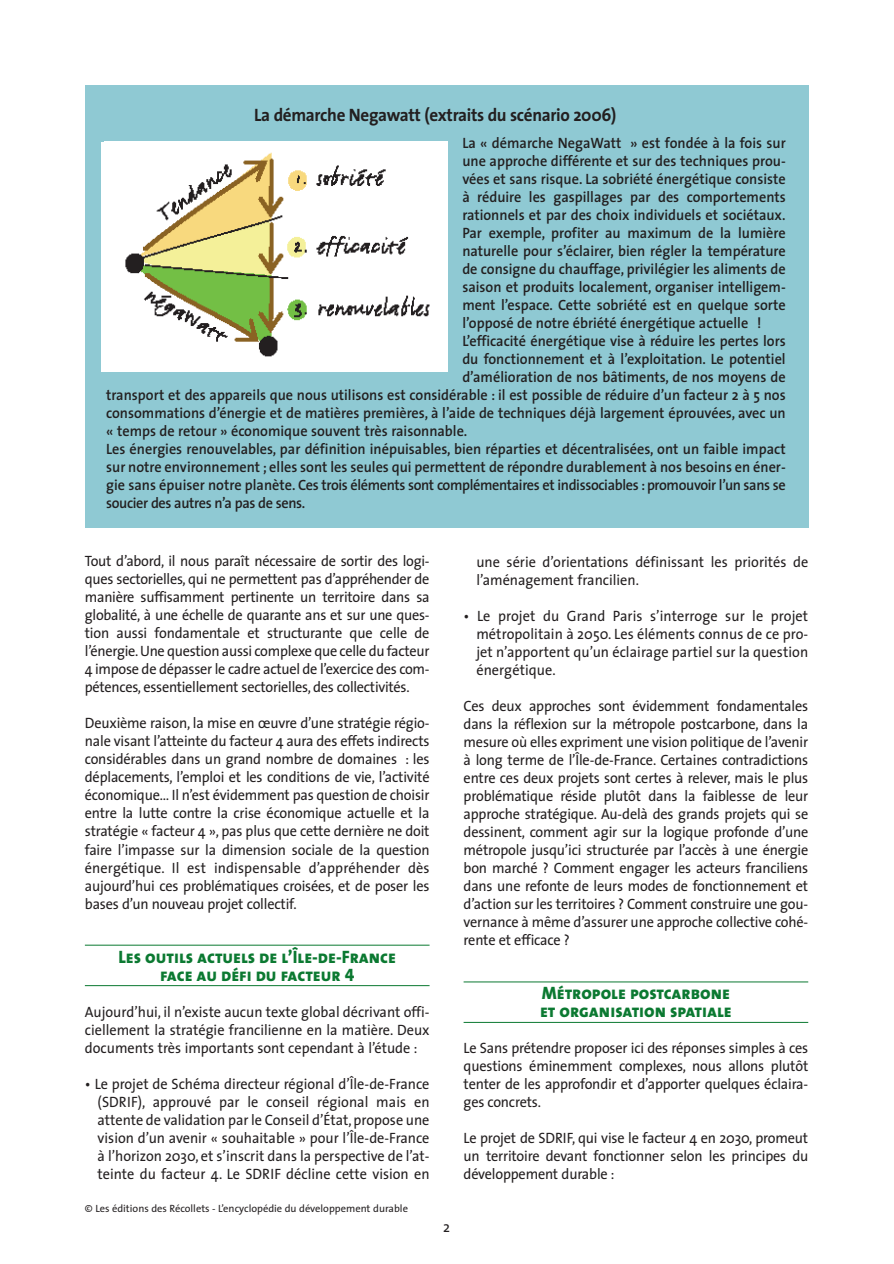
<style>
.page{position:relative;width:894px;height:1264px;background:#fff}
.page>*{position:absolute;margin:0;border:0;box-sizing:border-box;transform-origin:0 0}
.t1{font:18px/18px "The Sans Extra Bold Caps";color:#0b7931;text-align:center;scale:.95 1}
.t2{font:700 18px "The Sans";letter-spacing:-.02em;color:#231f20;scale:.95 1}
.t3{font:15px/18px "The Sans";letter-spacing:-.01em;color:#231f20;text-align:justify;scale:.95 1}
.t4{font:600 15px "The Sans";color:#231f20;scale:.95 1}
.t5{font:600 15px "The Sans";letter-spacing:-.025em;color:#231f20;scale:.95 1}
.t6{font:10.5px "The Sans";color:#231f20}
</style>
<div class="page">
<hr style="left:85px;top:944px;width:344px;height:1px;background:#0b7931">
<hr style="left:85px;top:985px;width:344px;height:1px;background:#0b7931">
<hr style="left:463px;top:981px;width:345px;height:1px;background:#0b7931">
<hr style="left:463px;top:1021px;width:345px;height:1px;background:#0b7931">
<div style="left:85px;top:85px;width:723px;height:443px;background:#8fc9d3"></div>
<img style="left:104px;top:142px;width:343px;height:229px">
<p class="t2" style="left:254px;top:108px;width:382px">La démarche Negawatt (extraits du scénario 2006)</p>
<p class="t4" style="left:462px;top:137px;width:342px">La « démarche NegaWatt » est fondée à la fois sur</p>
<p class="t4" style="left:462px;top:155px;width:342px">une approche différente et sur des techniques prou-</p>
<p class="t4" style="left:462px;top:173px;width:342px">vées et sans risque. La sobriété énergétique consiste</p>
<p class="t4" style="left:462px;top:191px;width:342px">à réduire les gaspillages par des comportements</p>
<p class="t4" style="left:462px;top:209px;width:342px">rationnels et par des choix individuels et sociétaux.</p>
<p class="t4" style="left:462px;top:227px;width:342px">Par exemple, profiter au maximum de la lumière</p>
<p class="t4" style="left:462px;top:245px;width:342px">naturelle pour s’éclairer, bien régler la température</p>
<p class="t4" style="left:462px;top:263px;width:342px">de consigne du chauffage, privilégier les aliments de</p>
<p class="t4" style="left:462px;top:281px;width:342px">saison et produits localement, organiser intelligem-</p>
<p class="t4" style="left:462px;top:299px;width:342px">ment l’espace. Cette sobriété est en quelque sorte</p>
<p class="t4" style="left:462px;top:317px;width:316px">l’opposé de notre ébriété énergétique actuelle !</p>
<p class="t4" style="left:462px;top:335px;width:342px">L’efficacité énergétique vise à réduire les pertes lors</p>
<p class="t4" style="left:462px;top:353px;width:342px">du fonctionnement et à l’exploitation. Le potentiel</p>
<p class="t4" style="left:462px;top:371px;width:342px">d’amélioration de nos bâtiments, de nos moyens de</p>
<p class="t4" style="left:106px;top:389px;width:716px">transport et des appareils que nous utilisons est considérable : il est possible de réduire d’un facteur 2 à 5 nos</p>
<p class="t4" style="left:106px;top:407px;width:716px">consommations d’énergie et de matières premières, à l’aide de techniques déjà largement éprouvées, avec un</p>
<p class="t4" style="left:106px;top:425px;width:381px">« temps de retour » économique souvent très raisonnable.</p>
<p class="t4" style="left:106px;top:443px;width:716px">Les énergies renouvelables, par définition inépuisables, bien réparties et décentralisées, ont un faible impact</p>
<p class="t4" style="left:106px;top:461px;width:716px">sur notre environnement ; elles sont les seules qui permettent de répondre durablement à nos besoins en éner-</p>
<p class="t5" style="left:106px;top:479px;width:716px">gie sans épuiser notre planète. Ces trois éléments sont complémentaires et indissociables : promouvoir l’un sans se</p>
<p class="t5" style="left:106px;top:497px;width:211px">soucier des autres n’a pas de sens.</p>
<p class="t3" style="left:85px;top:553px;width:364px">Tout d’abord, il nous paraît nécessaire de sortir des logi&shy;ques sectorielles, qui ne permettent pas d’appréhender de manière suffisamment pertinente un territoire dans sa globalité, à une échelle de quarante ans et sur une ques&shy;tion aussi fondamentale et structurante que celle de l’énergie. Une question aussi complexe que celle du facteur 4 impose de dépasser le cadre actuel de l’exercice des com&shy;pétences, essentiellement sectorielles, des collectivités.</p>
<p class="t3" style="left:85px;top:715px;width:364px">Deuxième raison, la mise en œuvre d’une stratégie régio&shy;nale visant l’atteinte du facteur 4 aura des effets indirects considérables dans un grand nombre de domaines : les déplacements, l’emploi et les conditions de vie, l’activité économique… Il n’est évidemment pas question de choisir entre la lutte contre la crise économique actuelle et la stratégie « facteur 4 », pas plus que cette dernière ne doit faire l’impasse sur la dimension sociale de la question énergétique. Il est indispensable d’appréhender dès aujourd’hui ces problématiques croisées, et de poser les bases d’un nouveau projet collectif.</p>
<p class="t1" style="left:118px;top:947px;width:293px">Les outils actuels de l’Île-de-France face au défi du facteur 4</p>
<p class="t3" style="left:85px;top:1003px;width:364px">Aujourd’hui, il n’existe aucun texte global décrivant offi&shy;ciellement la stratégie francilienne en la matière. Deux documents très importants sont cependant à l’étude :</p>
<p class="t3" style="left:98px;top:1075px;width:351px;text-indent:-13px">• Le projet de Schéma directeur régional d’Île-de-France (SDRIF), approuvé par le conseil régional mais en attente de validation par le Conseil d’État, propose une vision d’un avenir « souhaitable » pour l’Île-de-France à l’horizon 2030, et s’inscrit dans la perspective de l’at&shy;teinte du facteur 4. Le SDRIF décline cette vision en</p>
<p class="t6" style="left:85px;top:1204px;width:324px">© Les éditions des Récollets - L’encyclopédie du développement durable</p>
<p class="t3" style="left:476px;top:554px;width:351px">une série d’orientations définissant les priorités de l’aménagement francilien.</p>
<p class="t3" style="left:476px;top:608px;width:351px;text-indent:-13px">• Le projet du Grand Paris s’interroge sur le projet métropolitain à 2050. Les éléments connus de ce pro&shy;jet n’apportent qu’un éclairage partiel sur la question énergétique.</p>
<p class="t3" style="left:463px;top:698px;width:364px">Ces deux approches sont évidemment fondamentales dans la réflexion sur la métropole postcarbone, dans la mesure où elles expriment une vision politique de l’avenir à long terme de l’Île-de-France. Certaines contradictions entre ces deux projets sont certes à relever, mais le plus problématique réside plutôt dans la faiblesse de leur approche stratégique. Au-delà des grands projets qui se dessinent, comment agir sur la logique profonde d’une métropole jusqu’ici structurée par l’accès à une énergie bon marché ? Comment engager les acteurs franciliens dans une refonte de leurs modes de fonctionnement et d’action sur les territoires ? Comment construire une gou&shy;vernance à même d’assurer une approche collective cohé&shy;rente et efficace ?</p>
<p class="t1" style="left:540px;top:984px;width:203px;text-align:left">Métropole postcarbone et organisation spatiale</p>
<p class="t3" style="left:463px;top:1040px;width:364px">Le Sans prétendre proposer ici des réponses simples à ces questions éminemment complexes, nous allons plutôt tenter de les approfondir et d’apporter quelques éclaira&shy;ges concrets.</p>
<p class="t3" style="left:463px;top:1130px;width:364px">Le projet de SDRIF, qui vise le facteur 4 en 2030, promeut un territoire devant fonctionner selon les principes du développement durable :</p>
<p class="t3" style="left:443px;top:1219px;width:9px">2</p>
</div>
